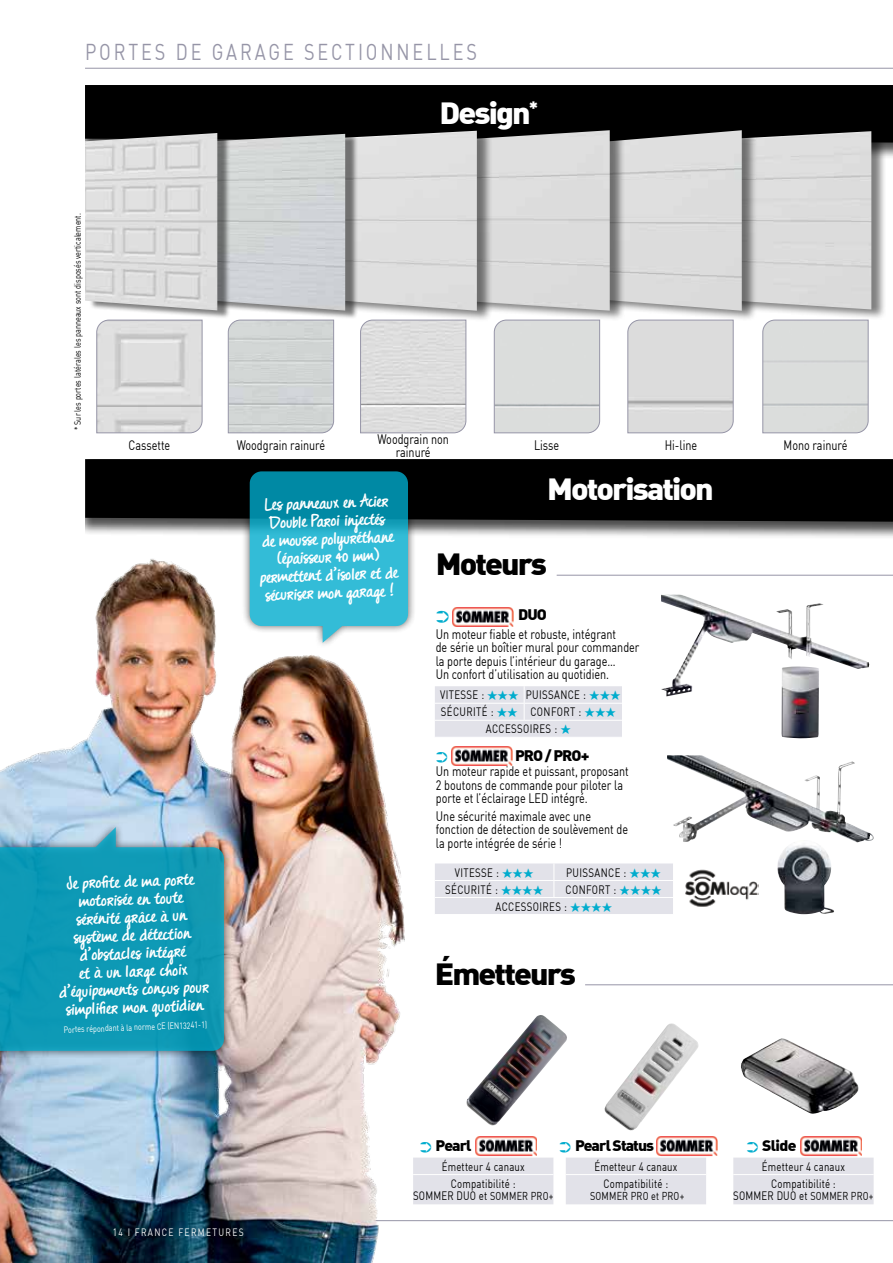
<style>
.page{position:relative;width:893px;height:1263px;background:#fff}
.page>*{position:absolute;margin:0;border:0;box-sizing:border-box;transform-origin:0 0}
.t1{font:30px "DIN Black Alternate";letter-spacing:-.06em;color:#fff;scale:1.07 1}
.t2{font:30px "DIN Black Alternate";letter-spacing:-.06em;color:#000;scale:1.07 1}
.t3{font:22.5px "DIN";letter-spacing:.16em;color:#9695a7;scale:.8 1}
.t4{font:700 18px/18px "DJB Messy Amanda Goes";color:#fff;text-align:center;scale:1.05 1}
.t5{font:15px "DIN Black Alternate";letter-spacing:-.06em;color:#000;scale:1.05 1}
.t6{font:13.5px/13.5px "DIN";color:#000;scale:.8 1}
.t7{font:12px/17.7px "DIN";letter-spacing:.02em;color:#000;text-align:center;scale:.8 1}
.t8{font:12px/17.1px "DIN";letter-spacing:.04em;color:#000;text-align:center;scale:.8 1}
.t9{font:11.25px "DIN";letter-spacing:.02em;color:#000;scale:.8 1}
.t10{font:10.5px "DIN";letter-spacing:.16em;color:#fff;scale:.8 1}
.t11{font:9px "DIN";color:#000;scale:.8 1}
.t12{font:9px "DIN";color:#fff;scale:.8 1}
.s1{color:#00accd}
.s2{font-size:11.25px}
</style>
<div class="page">
<hr style="left:43px;top:1220px;width:850px;height:1px;background:#9695a7">
<div style="left:85px;top:85px;width:808px;height:58px;background:#000"></div>
<div style="left:655px;top:129px;width:232px;height:191px;background:#000;opacity:.5"></div>
<img style="left:757px;top:131px;width:114px;height:178px">
<svg style="left:97px;top:320px;width:105px;height:113px;background:#d9d9da"></svg>
<svg style="left:228px;top:320px;width:106px;height:113px;background:#cfd3d3"></svg>
<svg style="left:360px;top:322px;width:106px;height:111px;background:#dbdbdb"></svg>
<div style="left:494px;top:321px;width:106px;height:112px;background:#dbdddc"></div>
<svg style="left:628px;top:322px;width:105px;height:111px;background:#d9d9d9"></svg>
<svg style="left:763px;top:320px;width:105px;height:113px;background:#d9dada"></svg>
<div style="left:435px;top:686px;width:187px;height:51px;background:#e2e2e9"></div>
<hr style="left:585px;top:984px;width:308px;height:1px;background:#9695a7">
<hr style="left:85px;top:68px;width:808px;height:1px;background:#9695a7">
<div style="left:529px;top:128px;width:228px;height:194px;background:#000;opacity:.5"></div>
<img style="left:625px;top:130px;width:117px;height:181px">
<div style="left:389px;top:128px;width:236px;height:193px;background:#000;opacity:.5"></div>
<img style="left:492px;top:130px;width:118px;height:181px">
<div style="left:261px;top:128px;width:231px;height:194px;background:#000;opacity:.5"></div>
<img style="left:260px;top:131px;width:217px;height:180px">
<div style="left:171px;top:134px;width:187px;height:185px;background:#000;opacity:.5"></div>
<img style="left:230px;top:134px;width:115px;height:177px">
<div style="left:89px;top:133px;width:141px;height:186px;background:#000;opacity:.5"></div>
<img style="left:85px;top:133px;width:132px;height:177px">
<div style="left:85px;top:459px;width:808px;height:83px;background:#000;opacity:.7"></div>
<div style="left:85px;top:459px;width:808px;height:63px;background:#000"></div>
<img style="left:466px;top:1015px;width:101px;height:110px">
<img style="left:667px;top:755px;width:207px;height:87px">
<img style="left:451px;top:746px;width:61px;height:20px">
<img style="left:781px;top:696px;width:38px;height:42px">
<img style="left:661px;top:595px;width:208px;height:101px">
<div style="left:435px;top:863px;width:238px;height:51px;background:#e2e2e9"></div>
<hr style="left:557px;top:575px;width:336px;height:1px;background:#9695a7">
<img style="left:0;top:480px;width:405px;height:783px">
<div style="left:0;top:820px;width:232px;height:239px;background:#000;opacity:.75"></div>
<svg style="left:0;top:847px;width:224px;height:204px;background:#0d98b4"></svg>
<svg style="left:87px;top:827px;width:29px;height:42px"></svg>
<div style="left:241px;top:463px;width:175px;height:186px;background:#000;opacity:.75"></div>
<svg style="left:323px;top:626px;width:35px;height:17px"></svg>
<svg style="left:250px;top:471px;width:158px;height:155px;background:#21a9c4"></svg>
<img style="left:452px;top:607px;width:61px;height:20px">
<img style="left:741px;top:1038px;width:40px;height:48px">
<img style="left:800px;top:1136px;width:61px;height:5px">
<img style="left:656px;top:1136px;width:61px;height:20px">
<img style="left:475px;top:1136px;width:62px;height:5px">
<img style="left:604px;top:1023px;width:95px;height:108px">
<img style="left:685px;top:869px;width:74px;height:38px">
<svg style="left:733px;top:1141px;width:141px;height:63px"></svg>
<svg style="left:413px;top:1141px;width:140px;height:63px"></svg>
<svg style="left:566px;top:1141px;width:140px;height:63px"></svg>
<h2 class="t3" style="left:85px;top:37px;width:491px">PORTES DE GARAGE SECTIONNELLES</h2>
<p class="t11" style="left:72px;top:430px;width:272px;rotate:-90deg">* Sur les portes latérales les panneaux sont disposés verticalement.</p>
<h1 class="t1" style="left:440px;top:93px;width:94px">Design<sup>*</sup></h1>
<p class="t6" style="left:129px;top:438px;width:54px">Cassette</p>
<p class="t6" style="left:377px;top:432px;width:91px;text-align:center">Woodgrain non rainuré</p>
<p class="t6" style="left:237px;top:438px;width:112px">Woodgrain rainuré</p>
<p class="t6" style="left:534px;top:438px;width:33px">Lisse</p>
<p class="t6" style="left:665px;top:438px;width:42px">Hi-line</p>
<p class="t6" style="left:783px;top:438px;width:81px">Mono rainuré</p>
<h3 class="t4" style="left:257px;top:497px;width:133px;rotate:-2deg">Les panneaux en Acier<br>Double Paroi injectés<br>de mousse polyuréthane (épaisseur 40 mm) permettent d’isoler et de sécuriser mon garage !</h3>
<h1 class="t1" style="left:547px;top:469px;width:157px">Motorisation</h1>
<h1 class="t2" style="left:436px;top:544px;width:105px">Moteurs</h1>
<p class="t5" style="left:518px;top:605px;width:29px">DUO</p>
<p class="t6" style="left:436px;top:627px;width:256px">Un moteur fiable et robuste, intégrant<br>de série un boîtier mural pour commander la porte depuis l’intérieur du garage…<br>Un confort d’utilisation au quotidien.</p>
<p class="t8" style="left:440px;top:686px;width:227px">VITESSE : <span class="s1">★★★</span> PUISSANCE : <span class="s1">★★★<br></span>SÉCURITÉ : <span class="s1">★★</span> CONFORT : <span class="s1">★★★<br></span>ACCESSOIRES : <span class="s1">★</span></p>
<h3 class="t4" style="left:55px;top:876px;width:144px;rotate:-2deg">Je proffi te de ma porte motorisée en toute sérénité grâce à un système de détection d’obstacles intégré<br>et à un large choix d’équipements conçus pour simpliffi er mon quotidien</h3>
<p class="t12" style="left:64px;top:1024px;width:181px;rotate:-2deg">Portes répondant à la norme CE (EN13241-1)</p>
<p class="t10" style="left:113px;top:1226px;width:165px">14 I FRANCE FERMETURES</p>
<p class="t5" style="left:515px;top:745px;width:72px">PRO / PRO+</p>
<p class="t6" style="left:436px;top:764px;width:242px">Un moteur rapide et puissant, proposant<br>2 boutons de commande pour piloter la porte et l’éclairage LED intégré.</p>
<p class="t6" style="left:436px;top:809px;width:242px">Une sécurité maximale avec une fonction de détection de soulèvement de la porte intégrée de série !</p>
<p class="t8" style="left:455px;top:863px;width:100px">VITESSE : <span class="s1">★★★</span></p>
<p class="t8" style="left:566px;top:863px;width:120px">PUISSANCE : <span class="s1">★★★</span></p>
<p class="t8" style="left:445px;top:880px;width:124px">SÉCURITÉ : <span class="s1">★★★★</span></p>
<p class="t8" style="left:496px;top:881px;width:209px;text-align:left;text-indent:70px">CONFORT : <span class="s1">★★★★<br></span>ACCESSOIRES : <span class="s1">★★★★</span></p>
<h1 class="t2" style="left:435px;top:954px;width:133px">Émetteurs</h1>
<p class="t5" style="left:436px;top:1135px;width:36px">Pearl</p>
<p class="t5" style="left:575px;top:1135px;width:77px">Pearl Status</p>
<p class="t7" style="left:442px;top:1157px;width:105px">Émetteur 4 canaux<br>Compatibilité :</p>
<p class="t7" style="left:413px;top:1187px;width:177px">SOMMER DUO et <span class="s2">SOMMER PRO+</span></p>
<p class="t7" style="left:594px;top:1157px;width:105px">Émetteur 4 canaux<br>Compatibilité :</p>
<p class="t9" style="left:590px;top:1189px;width:119px">SOMMER PRO et PRO+</p>
<p class="t5" style="left:762px;top:1135px;width:34px">Slide</p>
<p class="t7" style="left:762px;top:1157px;width:105px">Émetteur 4 canaux<br>Compatibilité :</p>
<p class="t7" style="left:733px;top:1187px;width:177px">SOMMER DUO et <span class="s2">SOMMER PRO+</span></p>
</div>
